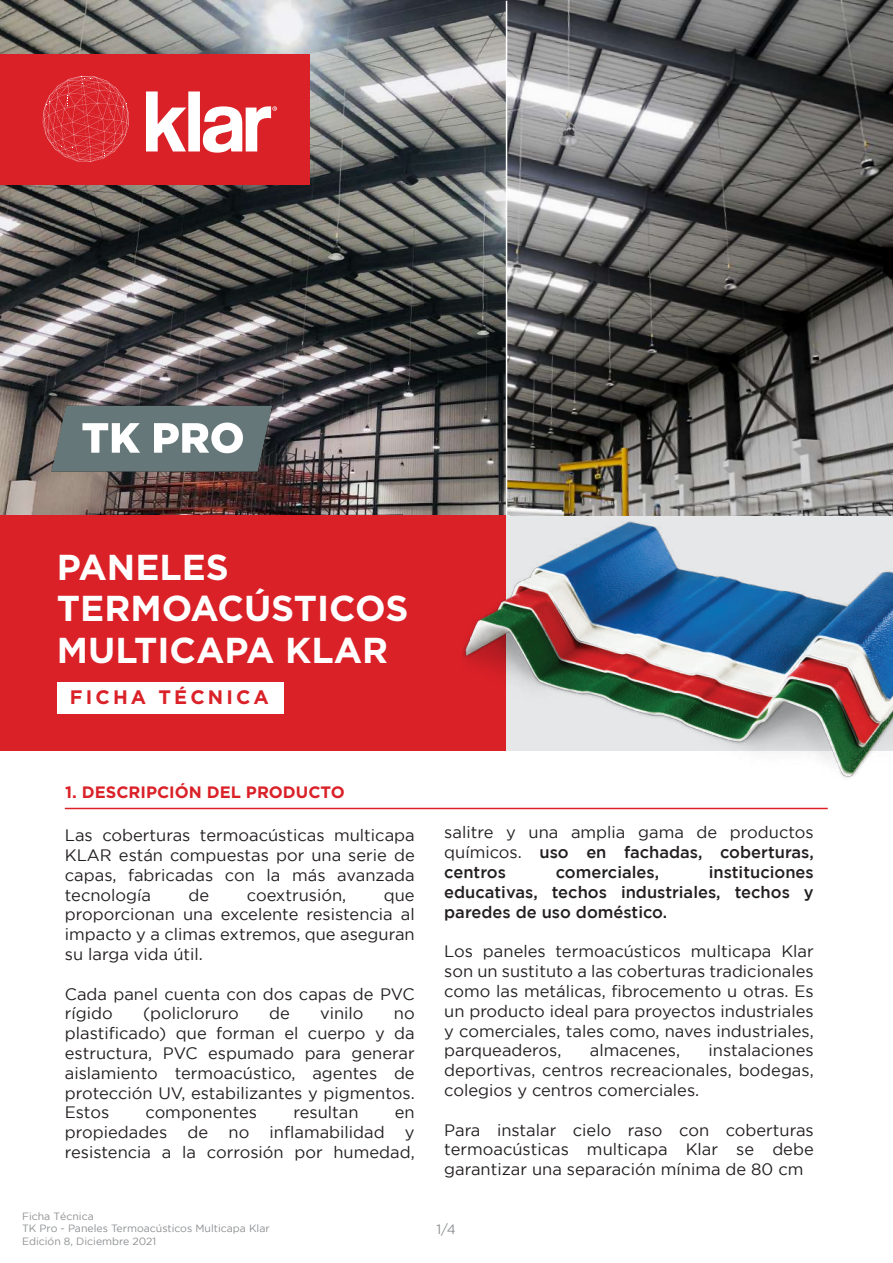
<style>
.page{position:relative;width:893px;height:1263px;background:#fff}
.page>*{position:absolute;margin:0;border:0;box-sizing:border-box;transform-origin:0 0}
.t1{font:700 36px/41.4px "Gotham";color:#fff}
.t2{font:700 19.5px "Gotham";letter-spacing:.16em;color:#da2128}
.t3{font:16.5px/19.8px "Gotham";color:#231f20;text-align:justify}
.t4{font:500 16.5px/19.8px "Gotham";color:#231f20;text-align:justify}
.t5{font:700 16.5px "Gotham";color:#da2128}
.t6{font:13.5px "Gotham";color:#8d8f92}
.t7{font:10.5px/12.6px "Gotham";color:#8d8f92}
.s1{font-weight:500}
</style>
<div class="page">
<img style="left:0;top:1px;width:506px;height:514px">
<hr style="left:65px;top:808px;width:763px;height:1px;background:#da2128">
<div style="left:0;top:54px;width:310px;height:131px;background:#da2128"></div>
<svg style="left:43px;top:76px;width:86px;height:86px"></svg>
<svg style="left:146px;top:91px;width:131px;height:62px"></svg>
<div style="left:0;top:515px;width:506px;height:236px;background:#da2128"></div>
<img style="left:463px;top:504px;width:430px;height:274px">
<div style="left:57px;top:682px;width:226px;height:31px;background:#fff"></div>
<img style="left:32px;top:390px;width:260px;height:99px">
<img style="left:506px;top:0;width:387px;height:515px">
<hr style="left:506px;top:1px;width:1px;height:514px;background:#fff">
<h1 class="t1" style="left:57px;top:546px;width:353px">PANELES<br>TERMOACÚSTICOS<br>MULTICAPA KLAR</h1>
<p class="t2" style="left:70px;top:684px;width:201px">FICHA TÉCNICA</p>
<p class="t5" style="left:65px;top:781px;width:281px">1. DESCRIPCIÓN DEL PRODUCTO</p>
<p class="t3" style="left:65px;top:825px;width:351px">Las coberturas termoacústicas multicapa KLAR están compuestas por una serie de capas, fabricadas con la más avanzada tecnología</p>
<p class="t3" style="left:189px;top:885px;width:22px">de</p>
<p class="t3" style="left:247px;top:885px;width:101px">coextrusión,</p>
<p class="t3" style="left:65px;top:885px;width:351px;text-indent:319px">que proporcionan una excelente resistencia al impacto y a climas extremos, que aseguran su larga vida útil.</p>
<p class="t3" style="left:65px;top:984px;width:351px">Cada panel cuenta con dos capas de PVC rígido</p>
<p class="t3" style="left:143px;top:1003px;width:97px">(policloruro</p>
<p class="t3" style="left:269px;top:1003px;width:22px">de</p>
<p class="t3" style="left:320px;top:1003px;width:45px">vinilo</p>
<p class="t3" style="left:65px;top:1003px;width:351px;text-indent:329px">no plastificado) que forman el cuerpo y da estructura, PVC espumado para generar aislamiento termoacústico, agentes de protección UV, estabilizantes y pigmentos.<br>Estos</p>
<p class="t3" style="left:145px;top:1102px;width:113px">componentes</p>
<p class="t3" style="left:293px;top:1102px;width:67px">resultan</p>
<p class="t3" style="left:65px;top:1102px;width:351px;text-indent:330px">en propiedades de no inflamabilidad y resistencia a la corrosión por humedad,</p>
<p class="t3" style="left:444px;top:822px;width:371px">salitre y una amplia gama de productos químicos. <span class="s1">uso en fachadas, coberturas, centros</span></p>
<p class="t4" style="left:556px;top:862px;width:105px">comerciales,</p>
<p class="t4" style="left:444px;top:862px;width:371px;text-indent:265px">instituciones educativas, techos industriales, techos y paredes de uso doméstico.</p>
<p class="t3" style="left:444px;top:941px;width:371px">Los paneles termoacústicos multicapa Klar son un sustituto a las coberturas tradicionales como las metálicas, fibrocemento u otras. Es un producto ideal para proyectos industriales y comerciales, tales como, naves industriales, parqueaderos,</p>
<p class="t3" style="left:444px;top:1040px;width:371px;text-indent:264px">instalaciones deportivas, centros recreacionales, bodegas, colegios y centros comerciales.</p>
<p class="t3" style="left:444px;top:1119px;width:371px">Para instalar cielo raso con coberturas termoacústicas multicapa Klar se debe garantizar una separación mínima de 80 cm</p>
<p class="t3" style="left:590px;top:1040px;width:92px">almacenes,</p>
<p class="t7" style="left:22px;top:1209px;width:249px">Ficha Técnica<br>TK Pro - Paneles Termoacústicos Multicapa Klar<br>Edición 8, Diciembre 2021</p>
<p class="t6" style="left:436px;top:1222px;width:21px">1/4</p>
</div>
